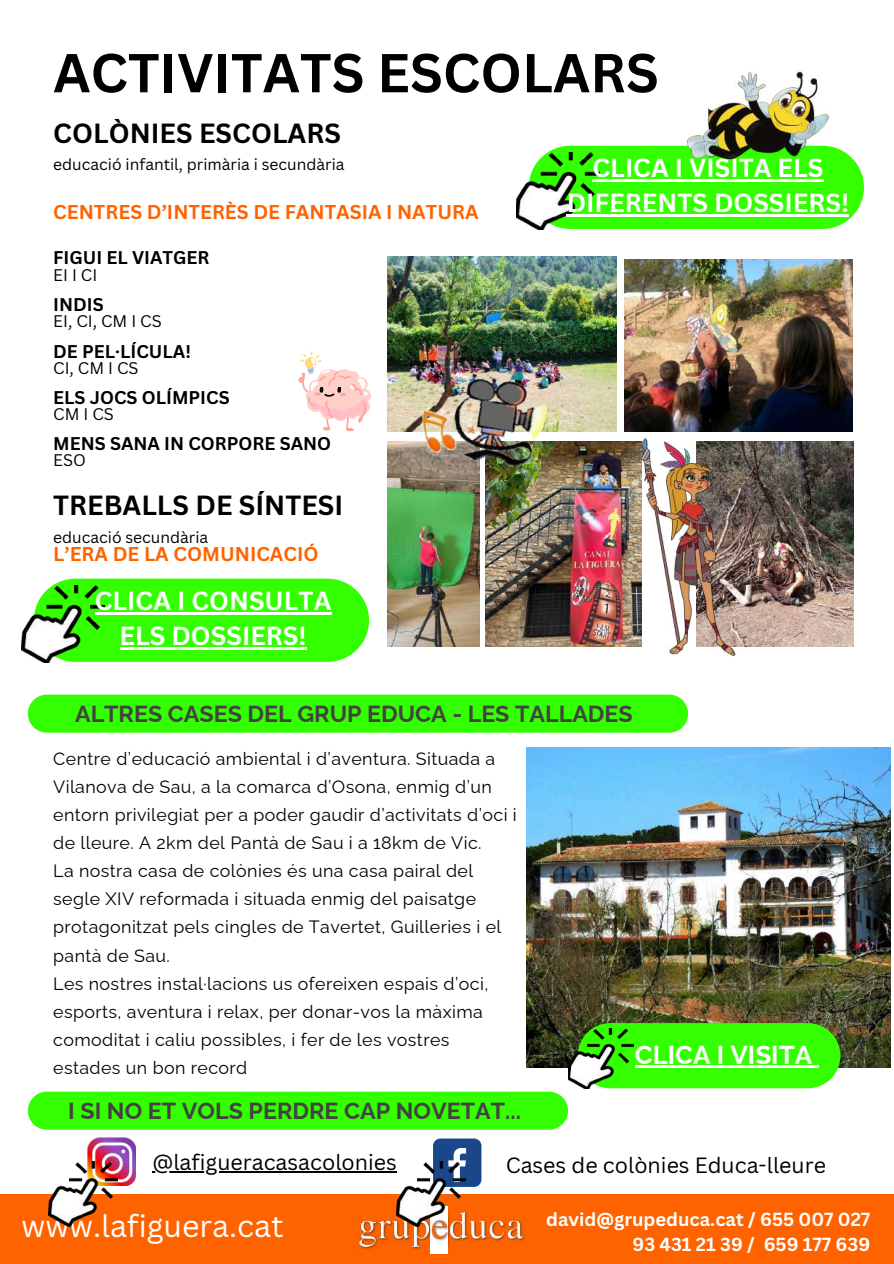
<style>
.page{position:relative;width:894px;height:1264px;background:#fff}
.page>*{position:absolute;margin:0;border:0;box-sizing:border-box;transform-origin:0 0}
.t1{font:700 53.55px "Canva Sans";color:#000}
.t2{font:30.45px "Canva Sans";color:#fff}
.t3{font:700 27px "Canva Sans";color:#000}
.t4{font:700 25.95px "Raleway";color:#fff}
.t5{font:700 25.5px/34.8px "Canva Sans";color:#fff;text-align:center}
.t6{font:700 23.25px "Raleway";color:#424242}
.t7{font:21.45px "Canva Sans";color:#000}
.t8{font:700 19.5px "Canva Sans";color:#ff6300}
.t9{font:700 18.45px/24.8px "Canva Sans";color:#fff;text-align:right}
.t10{font:700 18px "Canva Sans";color:#000}
.t11{font:17.85px/28.2px "Raleway";letter-spacing:.025em;color:#000}
.t12{font:16.35px "Canva Sans";color:#000}
.t13{font:15.6px "Canva Sans";color:#000}
</style>
<div class="page">
<img style="left:624px;top:259px;width:228px;height:172px">
<img style="left:387px;top:257px;width:229px;height:174px">
<img style="left:747px;top:441px;width:106px;height:205px">
<img style="left:624px;top:393px;width:123px;height:264px">
<img style="left:387px;top:441px;width:92px;height:205px">
<img style="left:485px;top:441px;width:156px;height:205px">
<img style="left:401px;top:360px;width:150px;height:115px">
<div style="left:548px;top:146px;width:315px;height:83px;background:#3f0"></div>
<img style="left:516px;top:152px;width:83px;height:78px">
<hr style="left:592px;top:180px;width:231px;height:2px;background:#fff">
<hr style="left:566px;top:214px;width:282px;height:3px;background:#fff">
<img style="left:682px;top:71px;width:150px;height:110px">
<svg style="left:53px;top:578px;width:316px;height:84px;background:#3eff0e"></svg>
<img style="left:21px;top:585px;width:84px;height:77px">
<hr style="left:95px;top:612px;width:236px;height:3px;background:#fff">
<hr style="left:119px;top:647px;width:187px;height:2px;background:#fff">
<div style="left:0;top:1194px;width:893px;height:69px;background:#ff6300"></div>
<div style="left:430px;top:1205px;width:18px;height:48px;background:#fff"></div>
<img style="left:359px;top:1211px;width:166px;height:38px">
<div style="left:28px;top:1091px;width:540px;height:38px;background:#3f0"></div>
<div style="left:28px;top:694px;width:660px;height:38px;background:#3f0"></div>
<img style="left:526px;top:747px;width:363px;height:320px">
<img style="left:568px;top:1028px;width:9px;height:57px">
<svg style="left:577px;top:1023px;width:263px;height:65px;background:#44f018"></svg>
<div style="left:433px;top:1138px;width:48px;height:48px;background:#1a4789;border-radius:7px"></div>
<svg style="left:448px;top:1147px;width:18px;height:34px"></svg>
<hr style="left:152px;top:1171px;width:245px;height:1px;background:#000">
<img style="left:87px;top:1137px;width:49px;height:48px">
<img style="left:48px;top:1161px;width:70px;height:65px">
<img style="left:396px;top:1161px;width:69px;height:65px">
<svg style="left:298px;top:351px;width:73px;height:80px"></svg>
<h1 class="t1" style="left:53px;top:35px;width:607px">ACTIVITATS ESCOLARS</h1>
<h3 class="t3" style="left:53px;top:114px;width:289px">COLÒNIES ESCOLARS</h3>
<p class="t13" style="left:53px;top:154px;width:293px">educació infantil, primària i secundària</p>
<p class="t8" style="left:53px;top:198px;width:426px">CENTRES D’INTERÈS DE FANTASIA I NATURA</p>
<p class="t10" style="left:53px;top:244px;width:158px">FIGUI EL VIATGER</p>
<p class="t12" style="left:53px;top:263px;width:46px">EI I CI</p>
<p class="t10" style="left:53px;top:291px;width:52px">INDIS</p>
<p class="t12" style="left:53px;top:310px;width:110px">EI, CI, CM I CS</p>
<p class="t10" style="left:53px;top:338px;width:139px">DE PEL·LÍCULA!</p>
<p class="t12" style="left:53px;top:357px;width:87px">CI, CM I CS</p>
<p class="t10" style="left:53px;top:384px;width:178px">ELS JOCS OLÍMPICS</p>
<p class="t12" style="left:53px;top:403px;width:62px">CM I CS</p>
<p class="t10" style="left:53px;top:430px;width:279px">MENS SANA IN CORPORE SANO</p>
<p class="t12" style="left:53px;top:449px;width:34px">ESO</p>
<h3 class="t3" style="left:53px;top:486px;width:291px">TREBALLS DE SÍNTESI</h3>
<p class="t13" style="left:53px;top:526px;width:156px">educació secundària</p>
<p class="t8" style="left:53px;top:540px;width:267px">L’ERA DE LA COMUNICACIÓ</p>
<h3 class="t5" style="left:95px;top:583px;width:238px">CLICA I CONSULTA<br>ELS DOSSIERS!</h3>
<h3 class="t5" style="left:566px;top:150px;width:284px">CLICA I VISITA ELS<br>DIFERENTS DOSSIERS!</h3>
<h3 class="t6" style="left:75px;top:699px;width:559px">ALTRES CASES DEL GRUP EDUCA - LES TALLADES</h3>
<p class="t11" style="left:53px;top:744px;width:465px">Centre d’educació ambiental i d’aventura. Situada a Vilanova de Sau, a la comarca d’Osona, enmig d’un entorn privilegiat per a poder gaudir d’activitats d’oci i de lleure. A 2km del Pantà de Sau i a 18km de Vic.<br>La nostra casa de colònies és una casa pairal del segle XIV reformada i situada enmig del paisatge protagonitzat pels cingles de Tavertet, Guilleries i el pantà de Sau.<br>Les nostres instal·lacions us ofereixen espais d’oci, esports, aventura i relax, per donar-vos la màxima comoditat i caliu possibles, i fer de les vostres estades un bon record</p>
<h3 class="t4" style="left:634px;top:1039px;width:179px">CLICA I VISITA</h3>
<h3 class="t6" style="left:68px;top:1096px;width:454px">I SI NO ET VOLS PERDRE CAP NOVETAT...</h3>
<p class="t7" style="left:152px;top:1147px;width:246px">@lafigueracasacolonies</p>
<p class="t7" style="left:505px;top:1149px;width:322px">Cases de colònies Educa-lleure</p>
<h2 class="t2" style="left:21px;top:1204px;width:263px">www.lafiguera.cat</h2>
<p class="t9" style="left:546px;top:1206px;width:325px">david@grupeduca.cat / 655 007 027<br>93 431 21 39 / 659 177 639</p>
</div>
